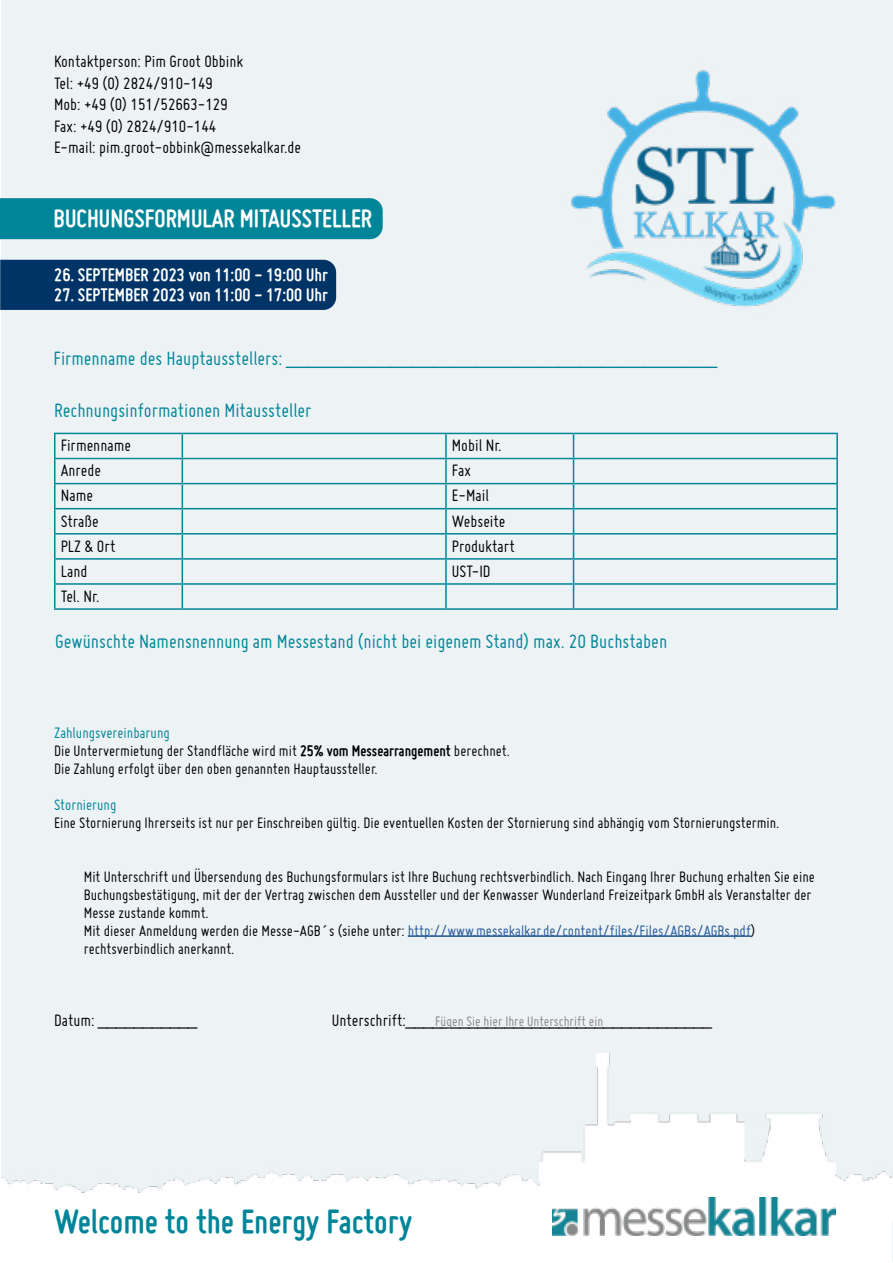
<style>
.page{position:relative;width:893px;height:1263px;background:#fff}
.page>*{position:absolute;margin:0;border:0;box-sizing:border-box;transform-origin:0 0}
.t1{font:700 36px "Miso";color:#008598}
.t2{font:700 27px "Miso";color:#fff}
.t3{font:21px "Miso";color:#008598}
.t4{font:700 19.5px "Miso";color:#fff}
.t5{font:18px/21.6px "Miso";color:#000}
.t6{font:16.5px/18px "Miso";color:#000}
.t7{font:16.5px "Miso";color:#008598}
.t8{font:15px "Miso";color:#878787}
.s1{color:#008598}
.s2{font-weight:700}
.s3{color:#275b9b}
</style>
<div class="page">
<div style="left:1px;top:0;width:892px;height:1261px;background:#edf2f5"></div>
<img style="left:1px;top:1053px;width:892px;height:167px">
<div style="left:1px;top:1210px;width:891px;height:53px;background:#fff"></div>
<img style="left:553px;top:1197px;width:283px;height:38px">
<div style="left:0;top:198px;width:383px;height:41px;background:#008598"></div>
<hr style="left:54px;top:433px;width:128px;height:1px;background:#008598">
<hr style="left:54px;top:434px;width:2px;height:24px;background:#008598">
<hr style="left:182px;top:433px;width:264px;height:1px;background:#008598">
<hr style="left:446px;top:433px;width:127px;height:1px;background:#008598">
<hr style="left:445px;top:434px;width:2px;height:24px;background:#008598">
<hr style="left:573px;top:433px;width:265px;height:1px;background:#008598">
<hr style="left:836px;top:434px;width:2px;height:24px;background:#008598">
<hr style="left:54px;top:458px;width:128px;height:1px;background:#008598">
<hr style="left:54px;top:459px;width:2px;height:24px;background:#008598">
<hr style="left:182px;top:458px;width:264px;height:1px;background:#008598">
<hr style="left:446px;top:458px;width:127px;height:1px;background:#008598">
<hr style="left:445px;top:459px;width:2px;height:24px;background:#008598">
<hr style="left:573px;top:458px;width:265px;height:1px;background:#008598">
<hr style="left:836px;top:459px;width:2px;height:24px;background:#008598">
<hr style="left:54px;top:483px;width:128px;height:1px;background:#008598">
<hr style="left:54px;top:484px;width:2px;height:24px;background:#008598">
<hr style="left:182px;top:483px;width:264px;height:1px;background:#008598">
<hr style="left:446px;top:483px;width:127px;height:1px;background:#008598">
<hr style="left:445px;top:484px;width:2px;height:24px;background:#008598">
<hr style="left:573px;top:483px;width:265px;height:1px;background:#008598">
<hr style="left:836px;top:484px;width:2px;height:24px;background:#008598">
<hr style="left:54px;top:508px;width:128px;height:1px;background:#008598">
<hr style="left:54px;top:509px;width:2px;height:24px;background:#008598">
<hr style="left:182px;top:508px;width:264px;height:1px;background:#008598">
<hr style="left:446px;top:508px;width:127px;height:1px;background:#008598">
<hr style="left:445px;top:509px;width:2px;height:24px;background:#008598">
<hr style="left:573px;top:508px;width:265px;height:1px;background:#008598">
<hr style="left:836px;top:509px;width:2px;height:24px;background:#008598">
<hr style="left:54px;top:533px;width:128px;height:1px;background:#008598">
<hr style="left:54px;top:534px;width:2px;height:24px;background:#008598">
<hr style="left:182px;top:533px;width:264px;height:1px;background:#008598">
<hr style="left:446px;top:533px;width:127px;height:1px;background:#008598">
<hr style="left:445px;top:534px;width:2px;height:24px;background:#008598">
<hr style="left:573px;top:533px;width:265px;height:1px;background:#008598">
<hr style="left:836px;top:534px;width:2px;height:24px;background:#008598">
<hr style="left:54px;top:558px;width:128px;height:2px;background:#008598">
<hr style="left:54px;top:560px;width:2px;height:23px;background:#008598">
<hr style="left:182px;top:558px;width:264px;height:2px;background:#008598">
<hr style="left:446px;top:558px;width:127px;height:2px;background:#008598">
<hr style="left:445px;top:560px;width:2px;height:23px;background:#008598">
<hr style="left:573px;top:558px;width:265px;height:2px;background:#008598">
<hr style="left:836px;top:560px;width:2px;height:23px;background:#008598">
<hr style="left:54px;top:583px;width:128px;height:2px;background:#008598">
<hr style="left:54px;top:585px;width:2px;height:23px;background:#008598">
<hr style="left:182px;top:583px;width:264px;height:2px;background:#008598">
<svg style="left:182px;top:434px;width:1px;height:174px"></svg>
<hr style="left:446px;top:583px;width:127px;height:2px;background:#008598">
<hr style="left:445px;top:585px;width:2px;height:23px;background:#008598">
<hr style="left:573px;top:583px;width:265px;height:2px;background:#008598">
<svg style="left:573px;top:434px;width:1px;height:174px"></svg>
<hr style="left:836px;top:585px;width:2px;height:23px;background:#008598">
<hr style="left:54px;top:608px;width:128px;height:2px;background:#008598">
<hr style="left:182px;top:608px;width:264px;height:2px;background:#008598">
<hr style="left:446px;top:608px;width:127px;height:2px;background:#008598">
<hr style="left:573px;top:608px;width:265px;height:2px;background:#008598">
<hr style="left:408px;top:935px;width:343px;height:2px;background:#275b9b">
<div style="left:0;top:260px;width:336px;height:50px;background:#036"></div>
<img style="left:571px;top:70px;width:265px;height:237px">
<p class="t5" style="left:54px;top:50px;width:249px">Kontaktperson: Pim Groot Obbink<br>Tel: +49 (0) 2824/910-149<br>Mob: +49 (0) 151/52663-129<br>Fax: +49 (0) 2824/910-144<br>E-mail: pim.groot-obbink@messekalkar.de</p>
<h2 class="t2" style="left:54px;top:203px;width:320px">BUCHUNGSFORMULAR MITAUSSTELLER</h2>
<p class="t4" style="left:54px;top:264px;width:275px">26. SEPTEMBER 2023 von 11:00 - 19:00 Uhr</p>
<p class="t4" style="left:54px;top:284px;width:275px">27. SEPTEMBER 2023 von 11:00 - 17:00 Uhr</p>
<p class="t3" style="left:54px;top:346px;width:665px">Firmenname des Hauptausstellers: _________________________________________</p>
<p class="t3" style="left:54px;top:398px;width:259px">Rechnungsinformationen Mitaussteller</p>
<p class="t5" style="left:61px;top:434px;width:72px">Firmenname</p>
<p class="t5" style="left:452px;top:434px;width:51px">Mobil Nr.</p>
<p class="t5" style="left:61px;top:460px;width:42px">Anrede</p>
<p class="t5" style="left:452px;top:460px;width:21px">Fax</p>
<p class="t5" style="left:61px;top:485px;width:34px">Name</p>
<p class="t5" style="left:452px;top:485px;width:39px">E-Mail</p>
<p class="t5" style="left:61px;top:510px;width:40px">Straße</p>
<p class="t5" style="left:452px;top:510px;width:55px">Webseite</p>
<p class="t5" style="left:61px;top:535px;width:56px">PLZ &amp; Ort</p>
<p class="t5" style="left:452px;top:535px;width:64px">Produktart</p>
<p class="t5" style="left:61px;top:560px;width:28px">Land</p>
<p class="t5" style="left:452px;top:560px;width:40px">UST-ID</p>
<p class="t5" style="left:61px;top:585px;width:40px">Tel. Nr.</p>
<p class="t3" style="left:55px;top:630px;width:613px">Gewünschte Namensnennung am Messestand (nicht bei eigenem Stand) max. 20 Buchstaben</p>
<p class="t6" style="left:54px;top:723px;width:457px"><span class="s1">Zahlungsvereinbarung<br></span>Die Untervermietung der Standfläche wird mit <span class="s2">25% vom Messearrangement</span> berechnet.<br>Die Zahlung erfolgt über den oben genannten Hauptaussteller.</p>
<p class="t7" style="left:54px;top:796px;width:64px">Stornierung</p>
<p class="t6" style="left:54px;top:814px;width:727px">Eine Stornierung Ihrerseits ist nur per Einschreiben gültig. Die eventuellen Kosten der Stornierung sind abhängig vom Stornierungstermin.</p>
<p class="t6" style="left:84px;top:867px;width:733px">Mit Unterschrift und Übersendung des Buchungsformulars ist Ihre Buchung rechtsverbindlich. Nach Eingang Ihrer Buchung erhalten Sie eine Buchungsbestätigung, mit der der Vertrag zwischen dem Aussteller und der Kenwasser Wunderland Freizeitpark GmbH als Veranstalter der Messe zustande kommt.<br>Mit dieser Anmeldung werden die Messe-AGB´s (siehe unter: <span class="s3">http://www.messekalkar.de/content/files/Files/AGBs/AGBs.pdf</span>) rechtsverbindlich anerkannt.</p>
<p class="t5" style="left:54px;top:1009px;width:144px">Datum: ___________</p>
<p class="t5" style="left:332px;top:1009px;width:381px">Unterschrift:__________________________________</p>
<p class="t8" style="left:435px;top:1013px;width:170px">Fügen Sie hier Ihre Unterschrift ein</p>
<h1 class="t1" style="left:54px;top:1201px;width:360px">Welcome to the Energy Factory</h1>
</div>
